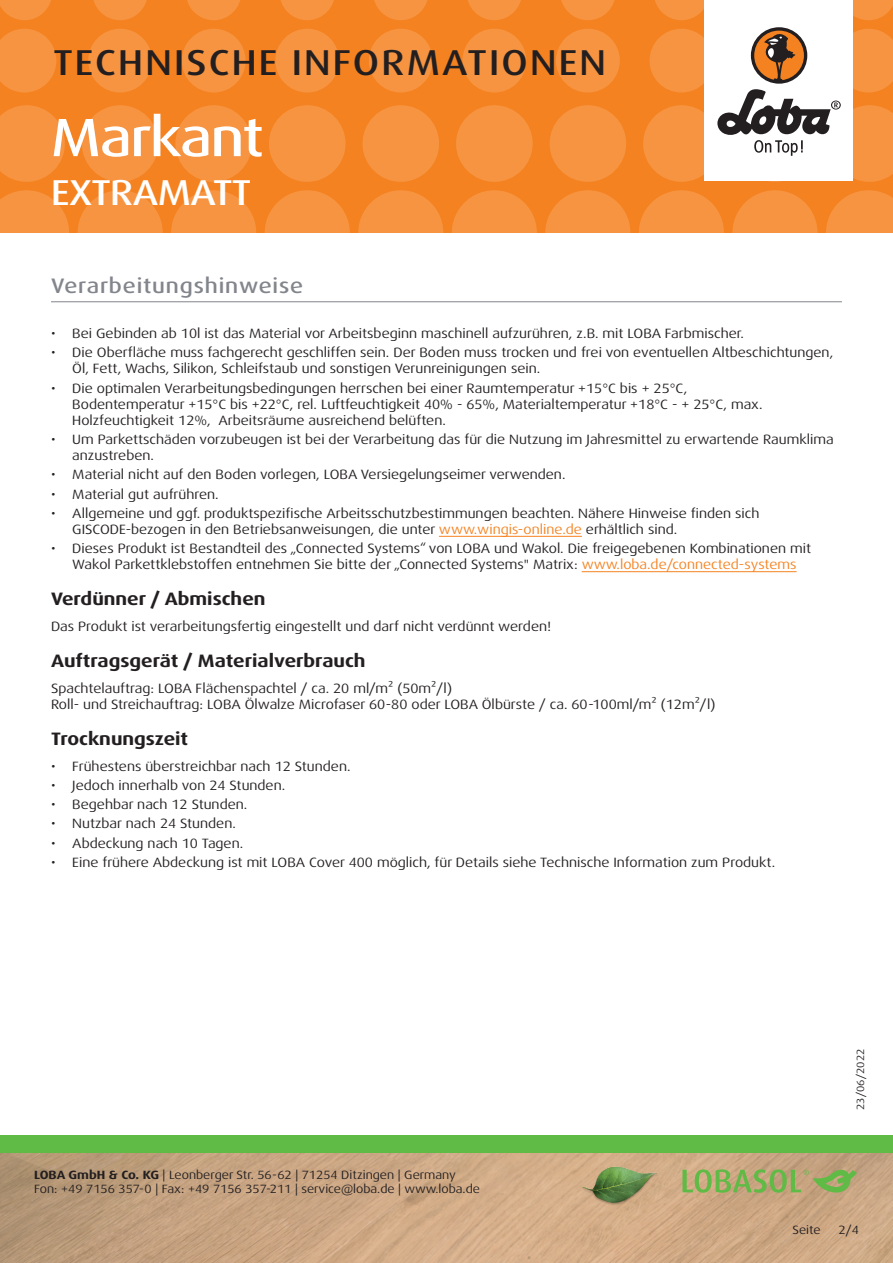
<style>
.page{position:relative;width:893px;height:1263px;background:#fff}
.page>*{position:absolute;margin:0;border:0;box-sizing:border-box;transform-origin:0 0}
.t1{font:500 expanded 54px "Dax Pro";letter-spacing:-.025em;color:#fff}
.t2{font:500 expanded 36px "Dax Pro";letter-spacing:.06em;color:#231f20}
.t3{font:500 expanded 36px "Dax Pro";letter-spacing:-.015em;color:#fff}
.Titel_grau{font:500 expanded 21px "Dax Pro";letter-spacing:.04em;color:#82858b}
.t4{font:700 expanded 18px "Dax Pro";color:#231f20}
.Text{font:expanded 13.5px/16.2px "Dax Pro";color:#231f20}
.t5{font:expanded 12px/14.4px "Dax Pro";color:#231f20}
.t6{font:expanded 10.5px "Dax Pro";color:#231f20}
.s1{color:#f58220}
.s2{font-weight:700}
</style>
<div class="page">
<div style="left:0;top:0;width:893px;height:233px;background:#f58220"></div>
<svg style="left:0;top:190px;width:69px;height:43px"></svg>
<svg style="left:78px;top:190px;width:85px;height:85px;fill:#f69441"></svg>
<svg style="left:171px;top:190px;width:85px;height:85px;fill:#f69441"></svg>
<svg style="left:265px;top:190px;width:85px;height:85px;fill:#f69441"></svg>
<svg style="left:358px;top:190px;width:85px;height:85px;fill:#f69441"></svg>
<svg style="left:545px;top:190px;width:85px;height:85px;fill:#f69441"></svg>
<svg style="left:452px;top:190px;width:85px;height:85px;fill:#f69441"></svg>
<svg style="left:732px;top:190px;width:85px;height:85px;fill:#f69441"></svg>
<svg style="left:639px;top:190px;width:85px;height:85px;fill:#f69441"></svg>
<svg style="left:826px;top:190px;width:67px;height:43px"></svg>
<svg style="left:0;top:105px;width:65px;height:77px"></svg>
<svg style="left:82px;top:105px;width:76px;height:77px"></svg>
<svg style="left:175px;top:105px;width:77px;height:77px"></svg>
<svg style="left:269px;top:105px;width:76px;height:77px"></svg>
<svg style="left:456px;top:105px;width:77px;height:77px"></svg>
<svg style="left:362px;top:105px;width:77px;height:77px"></svg>
<svg style="left:550px;top:105px;width:76px;height:77px"></svg>
<svg style="left:0;top:29px;width:56px;height:63px"></svg>
<svg style="left:182px;top:29px;width:64px;height:63px"></svg>
<svg style="left:88px;top:29px;width:64px;height:63px"></svg>
<svg style="left:275px;top:29px;width:64px;height:63px"></svg>
<svg style="left:462px;top:29px;width:64px;height:63px"></svg>
<svg style="left:369px;top:29px;width:64px;height:63px"></svg>
<svg style="left:556px;top:29px;width:64px;height:63px"></svg>
<svg style="left:0;top:0;width:51px;height:20px"></svg>
<svg style="left:187px;top:0;width:53px;height:20px"></svg>
<svg style="left:468px;top:0;width:53px;height:20px"></svg>
<svg style="left:655px;top:0;width:49px;height:20px"></svg>
<svg style="left:93px;top:0;width:54px;height:20px"></svg>
<svg style="left:374px;top:0;width:54px;height:20px"></svg>
<svg style="left:281px;top:0;width:53px;height:20px"></svg>
<svg style="left:561px;top:0;width:54px;height:20px"></svg>
<svg style="left:853px;top:0;width:40px;height:20px"></svg>
<img style="left:0;top:1152px;width:893px;height:111px">
<div style="left:0;top:1135px;width:893px;height:17px;background:#60bb46"></div>
<div style="left:704px;top:0;width:149px;height:181px;background:#fff"></div>
<svg style="left:643px;top:29px;width:250px;height:153px"></svg>
<img style="left:578px;top:1161px;width:82px;height:81px">
<svg style="left:682px;top:1169px;width:175px;height:24px;background:#9fac69"></svg>
<hr style="left:439px;top:536px;width:143px;height:1px;background:#f58220">
<hr style="left:582px;top:571px;width:215px;height:1px;background:#f58220">
<hr style="left:51px;top:301px;width:791px;height:1px;background:#82858b">
<h2 class="t2" style="left:53px;top:40px;width:554px">TECHNISCHE INFORMATIONEN</h2>
<p class="t1" style="left:51px;top:103px;width:214px">Markant</p>
<h2 class="t3" style="left:51px;top:169px;width:202px">EXTRAMATT</h2>
<p class="Titel_grau" style="left:51px;top:272px;width:254px">Verarbeitungshinweise</p>
<p class="Text" style="left:51px;top:325px;width:694px">• Bei Gebinden ab 10l ist das Material vor Arbeitsbeginn maschinell aufzurühren, z.B. mit LOBA Farbmischer.</p>
<p class="Text" style="left:72px;top:344px;width:762px;text-indent:-21px">• Die Oberfläche muss fachgerecht geschliffen sein. Der Boden muss trocken und frei von eventuellen Altbeschichtungen,<br>Öl, Fett, Wachs, Silikon, Schleifstaub und sonstigen Verunreinigungen sein.</p>
<p class="Text" style="left:72px;top:380px;width:692px;text-indent:-21px">• Die optimalen Verarbeitungsbedingungen herrschen bei einer Raumtemperatur +15°C bis + 25°C,<br>Bodentemperatur +15°C bis +22°C, rel. Luftfeuchtigkeit 40% - 65%, Materialtemperatur +18°C - + 25°C, max.<br>Holzfeuchtigkeit 12%, Arbeitsräume ausreichend belüften.</p>
<p class="Text" style="left:72px;top:431px;width:763px;text-indent:-21px">• Um Parkettschäden vorzubeugen ist bei der Verarbeitung das für die Nutzung im Jahresmittel zu erwartende Raumklima anzustreben.</p>
<p class="Text" style="left:51px;top:467px;width:516px">• Material nicht auf den Boden vorlegen, LOBA Versiegelungseimer verwenden.</p>
<p class="Text" style="left:51px;top:486px;width:169px">• Material gut aufrühren.</p>
<p class="Text" style="left:72px;top:505px;width:689px;text-indent:-21px">• Allgemeine und ggf. produktspezifische Arbeitsschutzbestimmungen beachten. Nähere Hinweise finden sich<br>GISCODE-bezogen in den Betriebsanweisungen, die unter <span class="s1">www.wingis-online.de</span> erhältlich sind.</p>
<p class="Text" style="left:51px;top:541px;width:762px;text-align:center">• Dieses Produkt ist Bestandteil des „Connected Systems“ von LOBA und Wakol. Die freigegebenen Kombinationen mit<br>Wakol Parkettklebstoffen entnehmen Sie bitte der „Connected Systems" Matrix: <span class="s1">www.loba.de/connected-systems</span></p>
<p class="t4" style="left:51px;top:587px;width:216px">Verdünner / Abmischen</p>
<p class="Text" style="left:51px;top:618px;width:501px">Das Produkt ist verarbeitungsfertig eingestellt und darf nicht verdünnt werden!</p>
<p class="t4" style="left:51px;top:649px;width:316px">Auftragsgerät / Materialverbrauch</p>
<p class="Text" style="left:51px;top:680px;width:666px">Spachtelauftrag: LOBA Flächenspachtel / ca. 20 ml/m² (50m²/l)<br>Roll- und Streichauftrag: LOBA Ölwalze Microfaser 60-80 oder LOBA Ölbürste / ca. 60-100ml/m² (12m²/l)</p>
<p class="t4" style="left:51px;top:727px;width:139px">Trocknungszeit</p>
<p class="Text" style="left:51px;top:758px;width:301px">• Frühestens überstreichbar nach 12 Stunden.</p>
<p class="Text" style="left:51px;top:777px;width:236px">• Jedoch innerhalb von 24 Stunden.</p>
<p class="Text" style="left:51px;top:797px;width:198px">• Begehbar nach 12 Stunden.</p>
<p class="Text" style="left:51px;top:816px;width:186px">• Nutzbar nach 24 Stunden.</p>
<p class="Text" style="left:51px;top:835px;width:194px">• Abdeckung nach 10 Tagen.</p>
<p class="Text" style="left:51px;top:854px;width:726px">• Eine frühere Abdeckung ist mit LOBA Cover 400 möglich, für Details siehe Technische Information zum Produkt.</p>
<p class="t5" style="left:34px;top:1167px;width:447px"><span class="s2">LOBA GmbH &amp; Co. KG</span> | Leonberger Str. 56-62 | 71254 Ditzingen | Germany<br>Fon: +49 7156 357-0 | Fax: +49 7156 357-211 | service@loba.de | www.loba.de</p>
<p class="t6" style="left:854px;top:1110px;width:63px;rotate:-90deg">23/06/2022</p>
<p class="t5" style="left:792px;top:1223px;width:30px">Seite</p>
<p class="t5" style="left:838px;top:1223px;width:22px">2/4</p>
</div>
